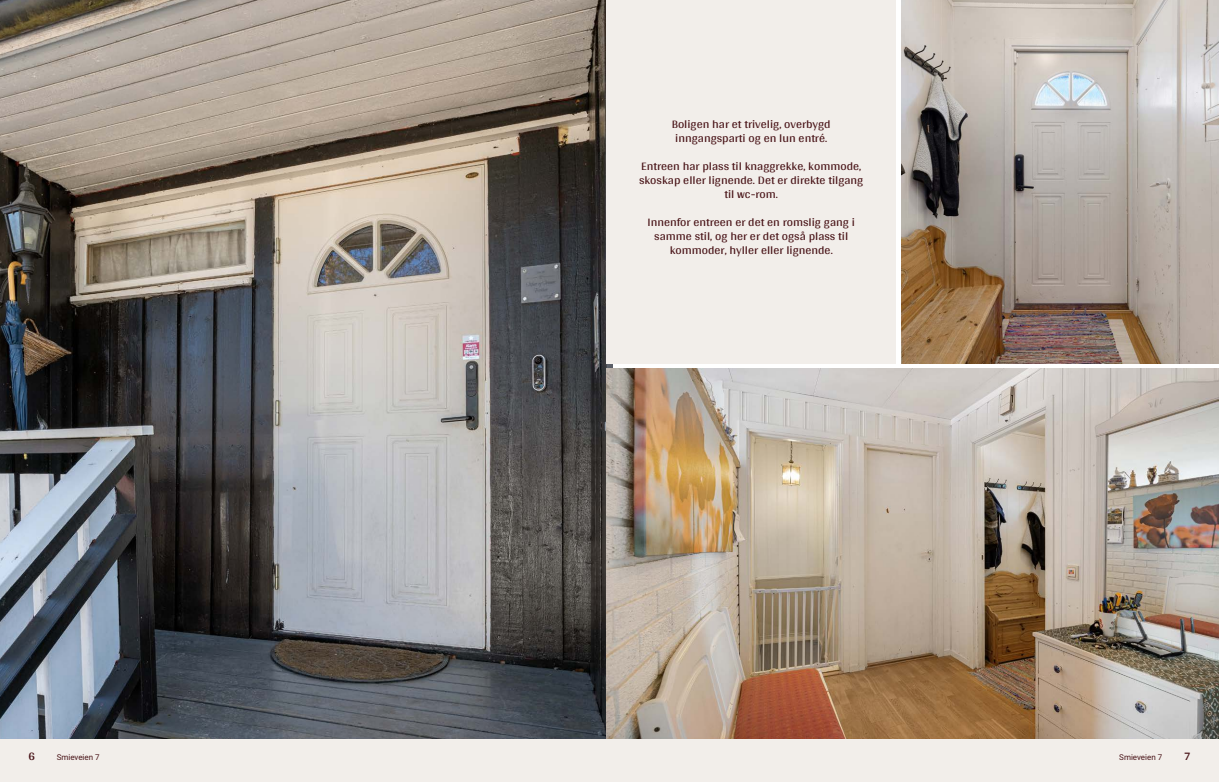
<style>
.page{position:relative;width:1219px;height:782px;background:#fff}
.page>*{position:absolute;margin:0;border:0;box-sizing:border-box;transform-origin:0 0}
.t1{font:12px/14px "Arya";color:#481317;text-align:center}
.t2{font:700 12px "Arya";color:#481317}
.t3{font:8px "Roboto Vitec";color:#481317}
</style>
<div class="page">
<img style="left:0;top:0;width:612px;height:739px">
<div style="left:0;top:739px;width:612px;height:42px;background:#f2eeea"></div>
<img style="left:607px;top:369px;width:612px;height:370px">
<img style="left:901px;top:0;width:318px;height:363px">
<div style="left:607px;top:739px;width:612px;height:42px;background:#f2eeea"></div>
<div style="left:607px;top:0;width:289px;height:363px;background:#f2eeea"></div>
<p class="t1" style="left:672px;top:116px;width:160px;text-align:left">Boligen har et trivelig, overbygd inngangsparti og en lun entré.</p>
<p class="t1" style="left:639px;top:158px;width:226px">Entreen har plass til knaggrekke, kommode, skoskap eller lignende. Det er direkte tilgang til wc-rom.</p>
<p class="t1" style="left:648px;top:214px;width:209px">Innenfor entreen er det en romslig gang i samme stil, og her er det også plass til kommoder, hyller eller lignende.</p>
<p class="t2" style="left:28px;top:749px;width:8px">6</p>
<p class="t3" style="left:57px;top:751px;width:45px">Smieveien 7</p>
<p class="t3" style="left:1119px;top:751px;width:45px">Smieveien 7</p>
<p class="t2" style="left:1184px;top:749px;width:8px">7</p>
</div>
